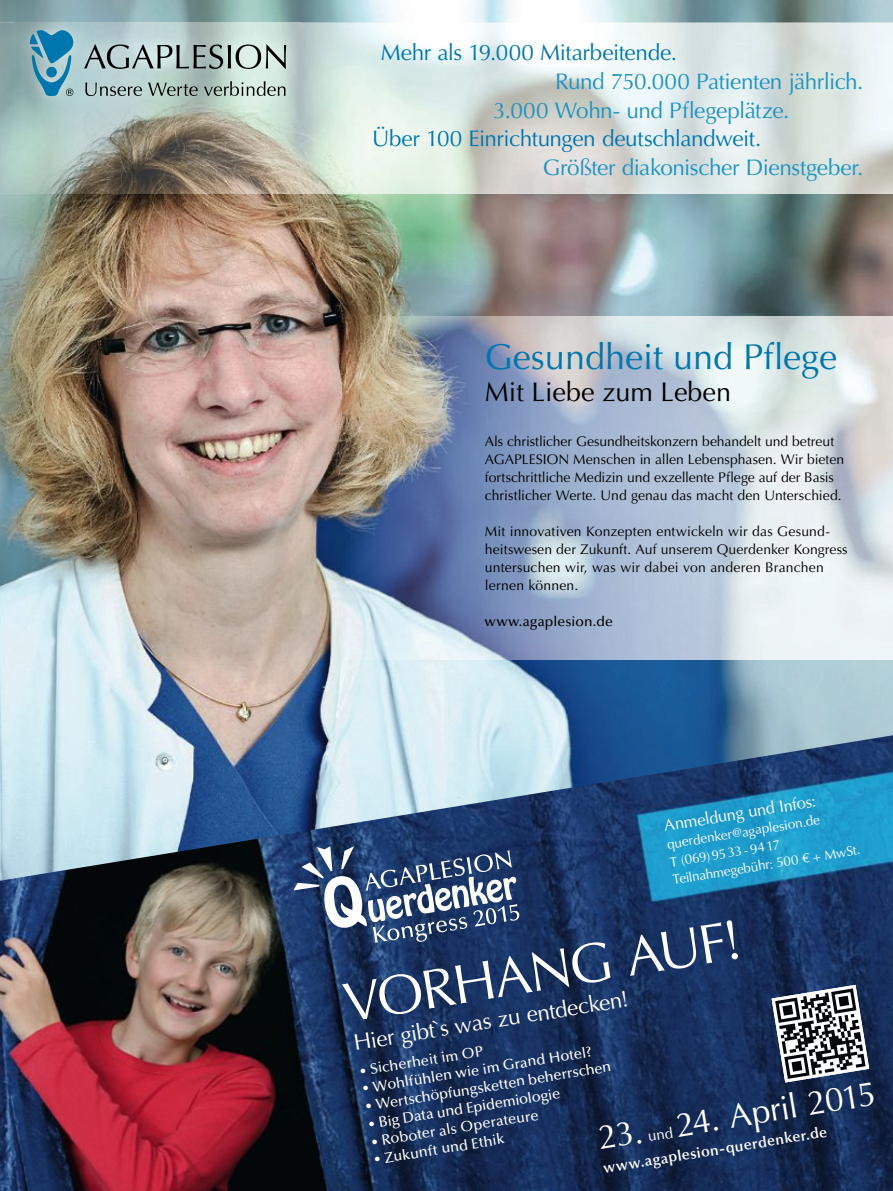
<style>
.page{position:relative;width:893px;height:1191px;background:#fff}
.page>*{position:absolute;margin:0;border:0;box-sizing:border-box;transform-origin:0 0}
.t1{font:55.5px "Optima LT Pro";color:#fff}
.t2{font:36px "Optima LT Pro";color:#0076af}
.t3{font:33.75px "Optima LT Pro";color:#fff}
.t4{font:27px "Optima LT Pro";color:#000}
.t5{font:22.5px/28.7px "Optima LT Pro";letter-spacing:-.02em;color:#1d93c0}
.t6{font:22.5px "Optima LT Pro";letter-spacing:-.02em;color:#0076af}
.t7{font:22.5px "Optima LT Pro";color:#fff}
.t8{font:16.5px "Optima LT Pro";color:#fff}
.t9{font:600 15px "Optima LT Pro";color:#fff}
.t10{font:500 14.7px "Optima LT Pro";color:#fff}
.t11{font:13.95px/18px "Optima LT Pro";letter-spacing:.005em;color:#000}
.t12{font:500 13.95px "Optima LT Pro";letter-spacing:.01em;color:#000}
.t13{font:13.5px/18px "Optima LT Pro";color:#fff}
.s1{font-size:13.5px}
</style>
<div class="page">
<img style="left:0;top:0;width:893px;height:735px">
<img style="left:347px;top:316px;width:546px;height:343px">
<img style="left:0;top:735px;width:893px;height:456px">
<svg style="left:293px;top:846px;width:227px;height:97px"></svg>
<svg style="left:771px;top:984px;width:98px;height:98px"></svg>
<img style="left:291px;top:23px;width:602px;height:171px">
<img style="left:0;top:23px;width:30px;height:171px">
<img style="left:30px;top:111px;width:261px;height:83px">
<img style="left:15px;top:15px;width:286px;height:96px">
<svg style="left:84px;top:44px;width:202px;height:25px;background:#97a6a4"></svg>
<svg style="left:85px;top:83px;width:57px;height:13px"></svg>
<svg style="left:148px;top:83px;width:50px;height:13px"></svg>
<svg style="left:204px;top:81px;width:82px;height:15px"></svg>
<svg style="left:30px;top:30px;width:44px;height:66px;background:#579db9"></svg>
<svg style="left:597px;top:1121px;width:45px;height:28px"></svg>
<svg style="left:649px;top:1126px;width:24px;height:15px"></svg>
<h3 class="t6" style="left:381px;top:39px;width:298px">Mehr als 19.000 Mitarbeitende.</h3>
<h3 class="t5" style="left:493px;top:67px;width:371px;text-indent:62px">Rund 750.000 Patienten jährlich.<br>3.000 Wohn- und Pflegeplätze.</h3>
<h3 class="t6" style="left:372px;top:125px;width:391px">Über 100 Einrichtungen deutschlandweit.</h3>
<h3 class="t5" style="left:543px;top:153px;width:322px">Größter diakonischer Dienstgeber.</h3>
<h2 class="t2" style="left:485px;top:334px;width:354px">Gesundheit und Pflege</h2>
<h3 class="t4" style="left:485px;top:375px;width:248px">Mit Liebe zum Leben</h3>
<p class="t11" style="left:485px;top:432px;width:361px">Als christlicher Gesundheitskonzern behandelt und betreut AGAPLESION Menschen in allen Lebensphasen. Wir bieten fortschrittliche Medizin und exzellente Pflege auf der Basis christlicher Werte. Und genau das macht den Unterschied.</p>
<p class="t11" style="left:485px;top:522px;width:364px">Mit innovativen Konzepten entwickeln wir das Gesund&shy;heitswesen der Zukunft. Auf unserem Querdenker Kongress untersuchen wir, was wir dabei von anderen Branchen lernen können.</p>
<p class="t12" style="left:485px;top:612px;width:129px">www.agaplesion.de</p>
<p class="t8" style="left:662px;top:815px;width:155px;rotate:-9deg">Anmeldung und Infos:</p>
<p class="t13" style="left:666px;top:835px;width:191px;rotate:-9deg">querdenker@agaplesion.de<br>T (069)95 33 - 94 17<br>Teilnahmegebühr: 500 € + Mw St.</p>
<h1 class="t1" style="left:339px;top:968px;width:413px;rotate:-9deg">VO RHANG AUF!</h1>
<h3 class="t7" style="left:352px;top:1028px;width:283px;rotate:-9deg">H ier gibt`s w as zu entdecken!</h3>
<p class="t10" style="left:358px;top:1061px;width:127px;rotate:-9deg"><span class="s1">•</span> Sicherheit im OP</p>
<p class="t10" style="left:361px;top:1078px;width:234px;rotate:-9deg"><span class="s1">•</span> Wohlfühlen wie im Grand Hotel?</p>
<p class="t10" style="left:364px;top:1096px;width:250px;rotate:-9deg"><span class="s1">•</span> Wertschöpfungsketten beherrschen</p>
<h3 class="t3" style="left:673px;top:1104px;width:202px;rotate:-9deg">24. April 2015</h3>
<p class="t10" style="left:367px;top:1114px;width:196px;rotate:-9deg"><span class="s1">•</span> Big D ata und Epidemiologie</p>
<p class="t10" style="left:370px;top:1132px;width:171px;rotate:-9deg"><span class="s1">•</span> Roboter als Operateure</p>
<p class="t9" style="left:602px;top:1158px;width:228px;rotate:-9deg">www.agaplesion-querdenker.de</p>
<p class="t10" style="left:373px;top:1150px;width:133px;rotate:-9deg"><span class="s1">•</span> Zukunft und Ethik</p>
</div>
